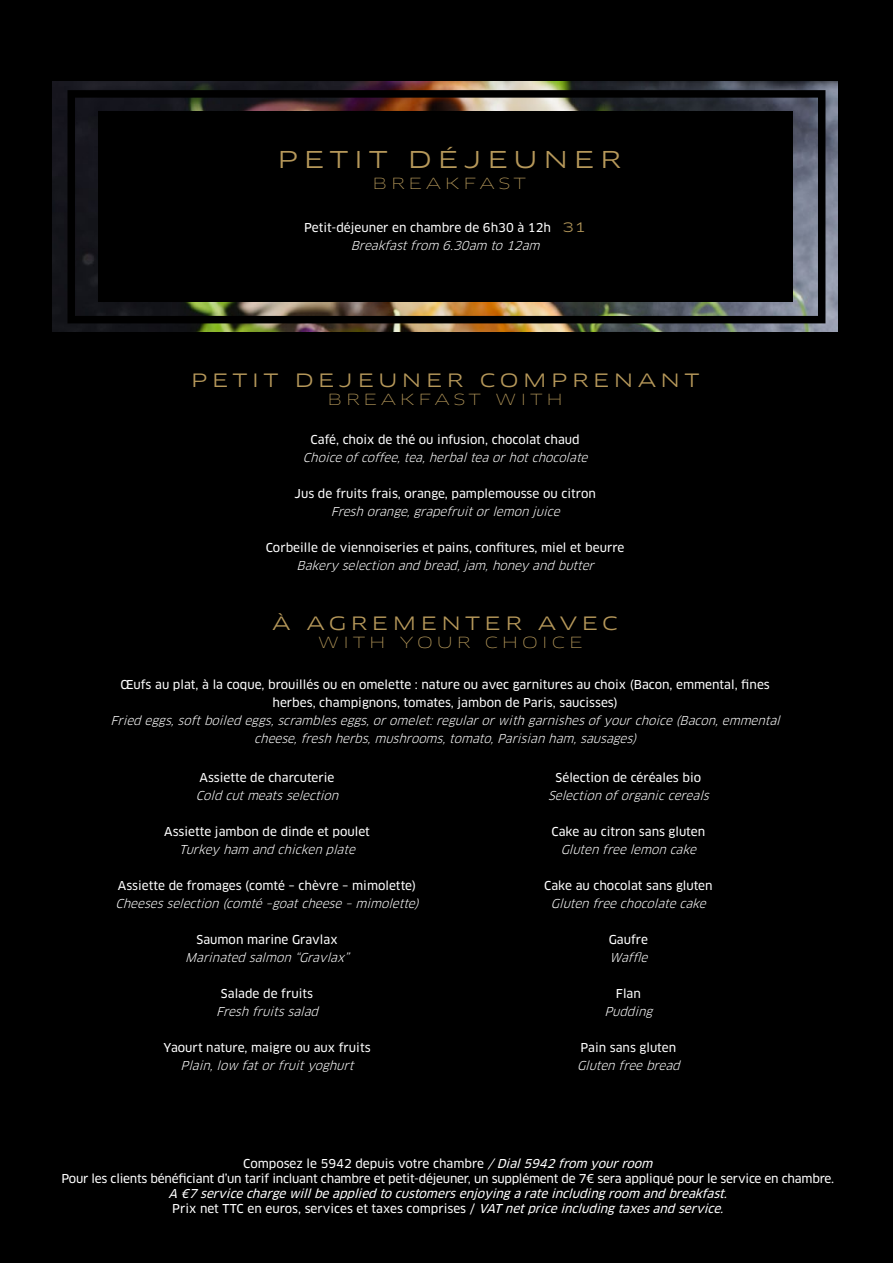
<style>
.page{position:relative;width:893px;height:1263px;background:#000}
.page>*{position:absolute;margin:0;border:0;box-sizing:border-box;transform-origin:0 0}
.t1{font:22.65px "Clan OT Extd";letter-spacing:.22em;color:#b6985a}
.t2{font:18px "Clan OT Extd";letter-spacing:.22em;color:#b6985a}
.t3{font:100 15px "Clan OT Extd";letter-spacing:.22em;color:#b5985a}
.t4{font:12px/18px "Clan OT News";color:#fff;text-align:center}
.t5{font:italic 12px/18px "Clan OT";color:#fff;text-align:center}
.t6{font:12px/15px "Clan OT News";letter-spacing:-.02em;color:#fff;text-align:center}
.t7{font:italic 12px/15px "Clan OT News";color:#fff;text-align:center}
.s1{font-family:"Clan OT Extd";font-size:12.75px;color:#b5985a}
.s2{font-style:italic}
.s3{font-style:normal}
</style>
<div class="page">
<img style="left:53px;top:82px;width:785px;height:250px">
<div style="left:68px;top:90px;width:757px;height:233px;border:8px solid #000"></div>
<div style="left:98px;top:111px;width:694px;height:191px;background:#000"></div>
<h1 class="t1" style="left:277px;top:146px;width:346px">PETIT DÉJEUNER</h1>
<p class="t3" style="left:372px;top:174px;width:155px">BREAKFAST</p>
<p class="t4" style="left:304px;top:219px;width:283px">Petit-déjeuner en chambre de 6h30 à 12h <span class="s1">31</span></p>
<p class="t5" style="left:351px;top:237px;width:194px">Breakfastfrom 6.30am to 12am</p>
<h2 class="t2" style="left:191px;top:369px;width:510px">PETIT DEJEUNER COMPRENANT</h2>
<p class="t3" style="left:327px;top:390px;width:237px">BREAKFAST WITH</p>
<p class="t4" style="left:311px;top:431px;width:271px">Café, choix de thé ou infusion, chocolat chaud</p>
<p class="t5" style="left:303px;top:449px;width:290px">Choiceofcoffee,tea,herbalteaorhotchocolate</p>
<p class="t4" style="left:294px;top:485px;width:303px">Jus de fruits frais, orange, pamplemousse ou citron</p>
<p class="t5" style="left:331px;top:503px;width:234px">Fresh orange,grapefruitorlemon juice</p>
<p class="t4" style="left:266px;top:539px;width:360px">Corbeille de viennoiseries et pains, confitures, miel et beurre</p>
<p class="t5" style="left:296px;top:557px;width:303px">Bakery selection and bread,jam,honey and butter</p>
<h2 class="t2" style="left:272px;top:612px;width:347px">À AGREMENTER AVEC</h2>
<p class="t3" style="left:318px;top:633px;width:267px">WITH YOUR CHOICE</p>
<p class="t4" style="left:120px;top:675px;width:651px">Œufs au plat, à la coque, brouillés ou en omelette : nature ou avec garnitures au choix (Bacon, emmental, fines herbes, champignons, tomates, jambon de Paris, saucisses)</p>
<p class="t5" style="left:110px;top:711px;width:675px">Fried eggs,softboiled eggs,scrambleseggs,oromelet:regularorwith garnishesofyourchoice(Bacon,emmental cheese,fresh herbs,mushrooms,tomato,Parisian ham,sausages)</p>
<p class="t4" style="left:199px;top:769px;width:137px">Assiette de charcuterie</p>
<p class="t5" style="left:196px;top:787px;width:148px">Cold cutmeatsselection</p>
<p class="t4" style="left:164px;top:823px;width:207px">Assiette jambon de dinde et poulet</p>
<p class="t5" style="left:179px;top:841px;width:181px">Turkey ham and chicken plate</p>
<p class="t4" style="left:118px;top:877px;width:300px">Assiette de fromages (comté – chèvre – mimolette)</p>
<p class="t5" style="left:115px;top:895px;width:308px">Cheesesselection (comté–goatcheese–mimolette)</p>
<p class="t4" style="left:197px;top:931px;width:143px">Saumon marine Gravlax</p>
<p class="t5" style="left:185px;top:949px;width:169px">Marinated salmon “Gravlax”</p>
<p class="t4" style="left:221px;top:985px;width:94px">Salade de fruits</p>
<p class="t5" style="left:216px;top:1003px;width:107px">Fresh fruitssalad</p>
<p class="t4" style="left:163px;top:1039px;width:209px">Yaourt nature, maigre ou aux fruits</p>
<p class="t5" style="left:181px;top:1057px;width:178px">Plain,low fatorfruityoghurt</p>
<p class="t4" style="left:556px;top:769px;width:147px">Sélection de céréales bio</p>
<p class="t5" style="left:548px;top:787px;width:166px">Selection oforganiccereals</p>
<p class="t4" style="left:551px;top:823px;width:155px">Cake au citron sans gluten</p>
<p class="t5" style="left:561px;top:841px;width:141px">Gluten freelemon cake</p>
<p class="t4" style="left:544px;top:877px;width:170px">Cake au chocolat sans gluten</p>
<p class="t5" style="left:551px;top:895px;width:160px">Gluten freechocolatecake</p>
<p class="t4" style="left:609px;top:931px;width:41px">Gaufre</p>
<p class="t5" style="left:609px;top:949px;width:43px">Waffle</p>
<p class="t4" style="left:616px;top:985px;width:27px">Flan</p>
<p class="t5" style="left:604px;top:1003px;width:53px">Pudding</p>
<p class="t4" style="left:581px;top:1039px;width:97px">Pain sans gluten</p>
<p class="t5" style="left:577px;top:1057px;width:108px">Gluten freebread</p>
<p class="t6" style="left:61px;top:1156px;width:774px">Composez le 5942 depuis votre chambre <span class="s2">/Dial5942 from yourroom<br></span>Pour les clients bénéficiant d’un tarif incluant chambre et petit-déjeuner, un supplément de 7€ sera appliqué pour le service en chambre.</p>
<p class="t7" style="left:169px;top:1186px;width:564px">A €7 servicechargewillbeapplied to customersenjoyingarateincludingroom and breakfast.<br><span class="s3">Prix net TTC en euros, services et taxes comprises /</span> VATnetpriceincludingtaxesand service.</p>
</div>
